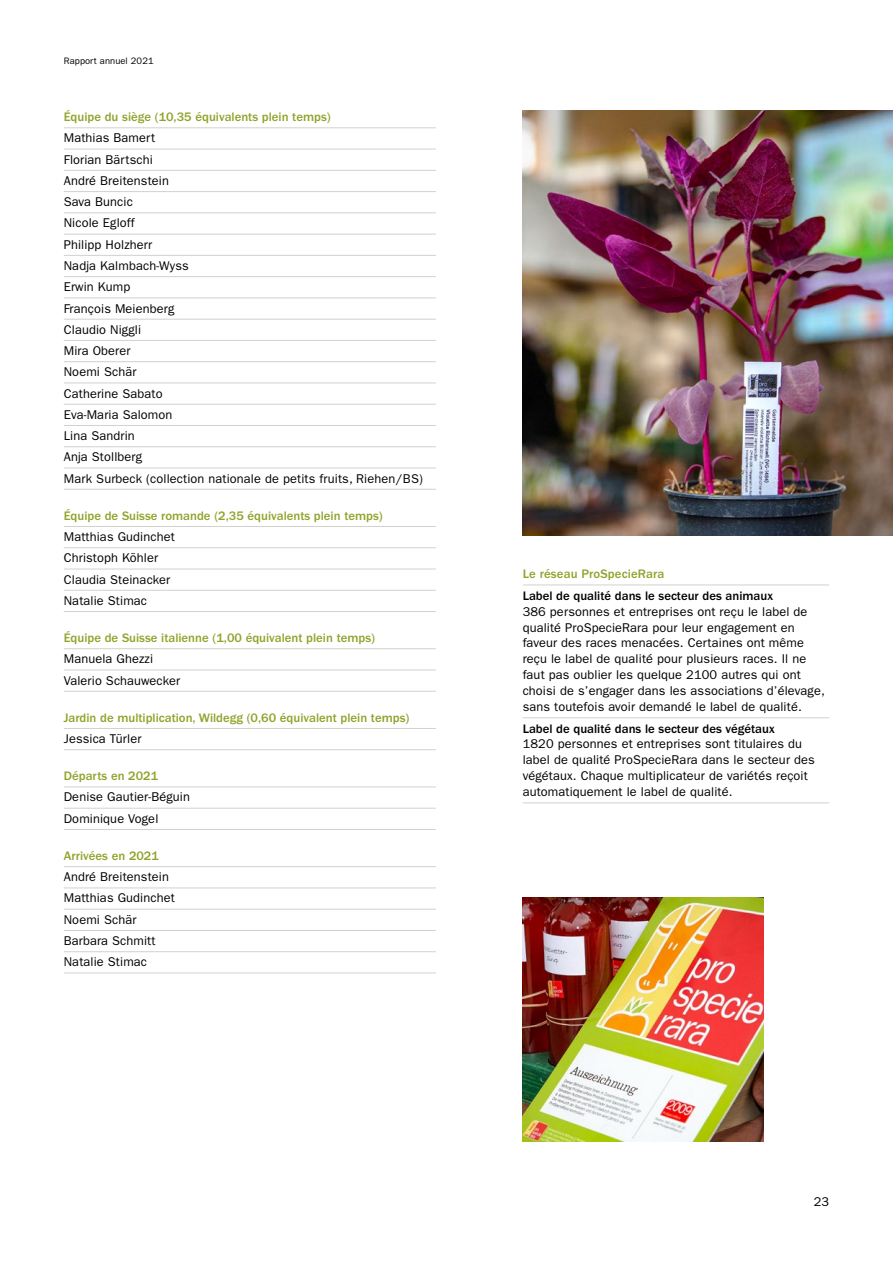
<style>
.page{position:relative;width:893px;height:1263px;background:#fff}
.page>*{position:absolute;margin:0;border:0;box-sizing:border-box;transform-origin:0 0}
.t1{font:12.75px/21.3px "ITC Franklin Gothic Std";letter-spacing:.01em;color:#000}
.t2{font:500 12.75px "ITC Franklin Gothic Std";color:#8ea42a}
.t3{font:500 12.75px "ITC Franklin Gothic Std";color:#000}
.t4{font:9.3px "ITC Franklin Gothic Std";letter-spacing:.01em;color:#000}
</style>
<div class="page">
<hr style="left:64px;top:128px;width:372px;height:1px;background:#d1d1cf">
<hr style="left:64px;top:149px;width:372px;height:1px;background:#d1d1cf">
<hr style="left:64px;top:170px;width:372px;height:1px;background:#d1d1cf">
<hr style="left:64px;top:191px;width:372px;height:1px;background:#d1d1cf">
<hr style="left:64px;top:213px;width:372px;height:1px;background:#d1d1cf">
<hr style="left:64px;top:234px;width:372px;height:1px;background:#d1d1cf">
<hr style="left:64px;top:255px;width:372px;height:1px;background:#d1d1cf">
<hr style="left:64px;top:276px;width:372px;height:1px;background:#d1d1cf">
<hr style="left:64px;top:298px;width:372px;height:1px;background:#d1d1cf">
<hr style="left:64px;top:319px;width:372px;height:1px;background:#d1d1cf">
<hr style="left:64px;top:340px;width:372px;height:1px;background:#d1d1cf">
<hr style="left:64px;top:361px;width:372px;height:1px;background:#d1d1cf">
<hr style="left:64px;top:383px;width:372px;height:1px;background:#d1d1cf">
<hr style="left:64px;top:404px;width:372px;height:1px;background:#d1d1cf">
<hr style="left:64px;top:425px;width:372px;height:1px;background:#d1d1cf">
<hr style="left:64px;top:446px;width:372px;height:1px;background:#d1d1cf">
<hr style="left:64px;top:468px;width:372px;height:1px;background:#d1d1cf">
<hr style="left:64px;top:489px;width:372px;height:1px;background:#d1d1cf">
<hr style="left:64px;top:526px;width:372px;height:1px;background:#d1d1cf">
<hr style="left:64px;top:547px;width:372px;height:1px;background:#d1d1cf">
<hr style="left:64px;top:569px;width:372px;height:1px;background:#d1d1cf">
<hr style="left:64px;top:590px;width:372px;height:1px;background:#d1d1cf">
<hr style="left:64px;top:611px;width:372px;height:1px;background:#d1d1cf">
<hr style="left:64px;top:648px;width:372px;height:1px;background:#d1d1cf">
<hr style="left:64px;top:670px;width:372px;height:1px;background:#d1d1cf">
<hr style="left:64px;top:691px;width:372px;height:1px;background:#d1d1cf">
<hr style="left:64px;top:728px;width:372px;height:1px;background:#d1d1cf">
<hr style="left:64px;top:749px;width:372px;height:1px;background:#d1d1cf">
<hr style="left:64px;top:787px;width:372px;height:1px;background:#d1d1cf">
<hr style="left:64px;top:808px;width:372px;height:1px;background:#d1d1cf">
<hr style="left:64px;top:829px;width:372px;height:1px;background:#d1d1cf">
<hr style="left:64px;top:866px;width:372px;height:1px;background:#d1d1cf">
<hr style="left:64px;top:888px;width:372px;height:1px;background:#d1d1cf">
<hr style="left:64px;top:909px;width:372px;height:1px;background:#d1d1cf">
<hr style="left:64px;top:930px;width:372px;height:1px;background:#d1d1cf">
<hr style="left:64px;top:951px;width:372px;height:1px;background:#d1d1cf">
<hr style="left:64px;top:973px;width:372px;height:1px;background:#d1d1cf">
<img style="left:523px;top:111px;width:370px;height:425px">
<img style="left:523px;top:897px;width:241px;height:245px">
<hr style="left:523px;top:585px;width:306px;height:1px;background:#d1d1cf">
<hr style="left:523px;top:717px;width:306px;height:1px;background:#d1d1cf">
<hr style="left:523px;top:803px;width:306px;height:1px;background:#d1d1cf">
<p class="t4" style="left:64px;top:55px;width:91px">Rapport annuel 2021</p>
<p class="t2" style="left:64px;top:110px;width:268px">Équipe du siège (10,35 équivalents plein temps)</p>
<p class="t1" style="left:64px;top:128px;width:361px">Mathias Bamert<br>Florian Bärtschi<br>André Breitenstein<br>Sava Buncic<br>Nicole Egloff<br>Philipp Holzherr<br>Nadja Kalmbach-Wyss<br>Erwin Kump<br>François Meienberg<br>Claudio Niggli<br>Mira Oberer<br>Noemi Schär<br>Catherine Sabato<br>Eva-Maria Salomon<br>Lina Sandrin<br>Anja Stollberg<br>Mark Surbeck (collection nationale de petits fruits, Riehen/BS)</p>
<p class="t2" style="left:64px;top:508px;width:320px">Équipe de Suisse romande (2,35 équivalents plein temps)</p>
<p class="t1" style="left:64px;top:526px;width:113px">Matthias Gudinchet<br>Christoph Köhler<br>Claudia Steinacker<br>Natalie Stimac</p>
<p class="t2" style="left:64px;top:631px;width:313px">Équipe de Suisse italienne (1,00 équivalent plein temps)</p>
<p class="t1" style="left:64px;top:648px;width:118px">Manuela Ghezzi<br>Valerio Schauwecker</p>
<p class="t2" style="left:64px;top:710px;width:347px">Jardin de multiplication, Wildegg (0,60 équivalent plein temps)</p>
<p class="t1" style="left:64px;top:728px;width:79px">Jessica Türler</p>
<p class="t2" style="left:64px;top:769px;width:96px">Départs en 2021</p>
<p class="t1" style="left:64px;top:786px;width:128px">Denise Gautier-Béguin<br>Dominique Vogel</p>
<p class="t2" style="left:64px;top:848px;width:97px">Arrivées en 2021</p>
<p class="t1" style="left:64px;top:866px;width:113px">André Breitenstein<br>Matthias Gudinchet<br>Noemi Schär<br>Barbara Schmitt<br>Natalie Stimac</p>
<p class="t2" style="left:523px;top:567px;width:143px">Le réseau ProSpecieRara</p>
<p class="t3" style="left:523px;top:588px;width:252px">Label de qualité dans le secteur des animaux</p>
<p class="t1" style="left:523px;top:603px;width:304px;line-height:15.9px">386 personnes et entreprises ont reçu le label de qualité ProSpecieRara pour leur engagement en faveur des races menacées. Certaines ont même reçu le label de qualité pour plusieurs races. Il ne faut pas oublier les quelque 2100 autres qui ont choisi de s’engager dans les associations d’élevage, sans toutefois avoir demandé le label de qualité.</p>
<p class="t3" style="left:523px;top:721px;width:254px">Label de qualité dans le secteur des végétaux</p>
<p class="t1" style="left:523px;top:736px;width:294px;line-height:15.9px">1820 personnes et entreprises sont titulaires du label de qualité ProSpecieRara dans le secteur des végétaux. Chaque multiplicateur de variétés reçoit automatiquement le label de qualité.</p>
<p class="t1" style="left:814px;top:1191px;width:17px">23</p>
</div>
